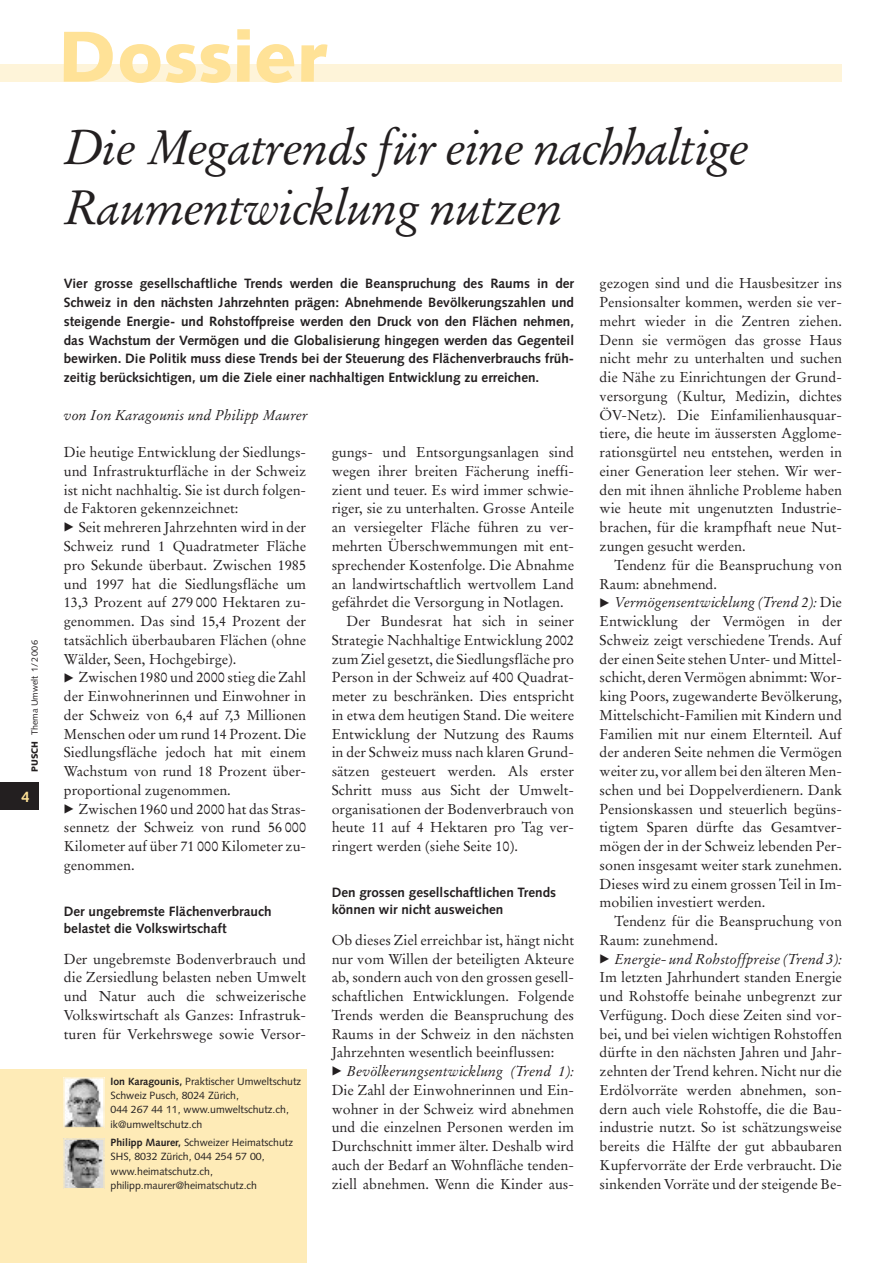
<style>
.page{position:relative;width:893px;height:1263px;background:#fff}
.page>*{position:absolute;margin:0;border:0;box-sizing:border-box;transform-origin:0 0}
.t1{font:900 72px "Syntax";color:#ffe297}
.t2{font:italic 48px/60px "Stempel Garamond";letter-spacing:-.03em;color:#231f20}
.t3{font:700 15px "Syntax";color:#ffe297}
.t4{font:14.25px/18.8px "Stempel Garamond";color:#231f20;text-align:justify}
.t5{font:italic 14.25px "Stempel Garamond";color:#231f20}
.t6{font:700 13.5px/18.8px "Syntax";color:#231f20}
.t7{font:10.5px/14.2px "Syntax";color:#231f20}
.t8{font:9px "Syntax";color:#231f20}
.s1{font-weight:900}
.s2{font-family:"European Pi Three";font-size:12px}
.s3{font-weight:700}
.s4{font-style:italic}
</style>
<div class="page">
<div style="left:0;top:64px;width:842px;height:18px;background:#fef4d9"></div>
<div style="left:0;top:782px;width:38px;height:28px;background:#231f20"></div>
<div style="left:0;top:1069px;width:306px;height:194px;background:#feebb7"></div>
<img style="left:66px;top:1141px;width:36px;height:45px">
<div style="left:64px;top:1139px;width:40px;height:49px;border:1px solid #feebb7"></div>
<img style="left:66px;top:1080px;width:36px;height:45px">
<div style="left:64px;top:1078px;width:40px;height:49px;border:1px solid #feebb7"></div>
<p class="t8" style="left:31px;top:772px;width:133px;rotate:-90deg"><span class="s1">PUSCH</span> Thema Umwelt 1/2006</p>
<p class="t3" style="left:21px;top:790px;width:10px">4</p>
<h1 class="t1" style="left:58px;top:28px;width:269px">Dossier</h1>
<h2 class="t2" style="left:64px;top:122px;width:687px">Die Megatrends für eine nachhaltige<br>Raumentwicklung nutzen</h2>
<p class="t6" style="left:64px;top:276px;width:512px;text-align:justify">Vier grosse gesellschaftliche Trends werden die Beanspruchung des Raums in der Schweiz in den nächsten Jahrzehnten prägen: Abnehmende Bevölkerungszahlen und steigende Energie- und Rohstoffpreise werden den Druck von den Flächen nehmen, das Wachstum der Vermögen und die Globalisierung hingegen werden das Gegenteil bewirken. Die Politik muss diese Trends bei der Steuerung des Flächenverbrauchs früh&shy;zeitig berücksichtigen, um die Ziele einer nachhaltigen Entwicklung zu erreichen.</p>
<p class="t5" style="left:64px;top:409px;width:245px">von Ion Karagounis und Philipp Maurer</p>
<p class="t4" style="left:64px;top:444px;width:244px">Die heutige Entwicklung der Siedlungs&shy;und Infrastrukturfläche in der Schweiz ist nicht nachhaltig. Sie ist durch folgen&shy;de Faktoren gekennzeichnet:</p>
<p class="t4" style="left:64px;top:519px;width:244px"><span class="s2">-</span> Seit mehreren Jahrzehnten wird in der Schweiz rund 1 Quadratmeter Fläche pro Sekunde überbaut. Zwischen 1985 und 1997 hat die Siedlungsfläche um 13,3 Prozent auf 279 000 Hektaren zu&shy;genommen. Das sind 15,4 Prozent der tatsächlich überbaubaren Flächen (ohne Wälder, Seen, Hochgebirge).</p>
<p class="t4" style="left:64px;top:669px;width:244px"><span class="s2">-</span> Zwischen 1980 und 2000 stieg die Zahl der Einwohnerinnen und Einwohner in der Schweiz von 6,4 auf 7,3 Millionen Menschen oder um rund 14 Prozent. Die Siedlungsfläche jedoch hat mit einem Wachstum von rund 18 Prozent über&shy;proportional zugenommen.</p>
<p class="t4" style="left:64px;top:800px;width:244px"><span class="s2">-</span> Zwischen 1960 und 2000 hat das Stras&shy;sennetz der Schweiz von rund 56 000<br>Kilometer auf über 71 000 Kilometer zu&shy;genommen.</p>
<p class="t6" style="left:64px;top:904px;width:209px;line-height:17.2px">Der ungebremste Flächenverbrauch belastet die Volkswirtschaft</p>
<p class="t4" style="left:64px;top:950px;width:244px">Der ungebremste Bodenverbrauch und die Zersiedlung belasten neben Umwelt und Natur auch die schweizerische Volkswirtschaft als Ganzes: Infrastruk&shy;turen für Verkehrswege sowie Versor-</p>
<p class="t7" style="left:111px;top:1075px;width:192px"><span class="s3">Ion Karagounis,</span> Praktischer Umweltschutz<br>Schweiz Pusch, 8024 Zürich,<br>044 267 44 11, www.umweltschutz.ch, ik@umweltschutz.ch</p>
<p class="t7" style="left:111px;top:1136px;width:184px"><span class="s3">Philipp Maurer,</span> Schweizer Heimatschutz<br>SHS, 8032 Zürich, 044 254 57 00, www.heimatschutz.ch, philipp.maurer@heimatschutz.ch</p>
<p class="t4" style="left:332px;top:444px;width:244px">gungs- und Entsorgungsanlagen sind</p>
<p class="t4" style="left:332px;top:463px;width:244px">wegen ihrer breiten Fächerung ineffi-</p>
<p class="t4" style="left:332px;top:482px;width:244px">zient und teuer. Es wird immer schwie-</p>
<p class="t4" style="left:332px;top:500px;width:244px">riger, sie zu unterhalten. Grosse Anteile</p>
<p class="t4" style="left:332px;top:519px;width:244px">an versiegelter Fläche führen zu ver-</p>
<p class="t4" style="left:332px;top:538px;width:244px">mehrten Überschwemmungen mit ent-</p>
<p class="t4" style="left:332px;top:557px;width:244px">sprechender Kostenfolge. Die Abnahme</p>
<p class="t4" style="left:332px;top:575px;width:244px">an landwirtschaftlich wertvollem Land</p>
<p class="t4" style="left:332px;top:594px;width:234px">gefährdet die Versorgung in Notlagen.</p>
<p class="t4" style="left:347px;top:613px;width:229px">Der Bundesrat hat sich in seiner</p>
<p class="t4" style="left:332px;top:632px;width:244px">Strategie Nachhaltige Entwicklung 2002</p>
<p class="t4" style="left:332px;top:650px;width:244px">zum Ziel gesetzt, die Siedlungsfläche pro</p>
<p class="t4" style="left:332px;top:669px;width:244px">Person in der Schweiz auf 400 Quadrat-</p>
<p class="t4" style="left:332px;top:688px;width:244px">meter zu beschränken. Dies entspricht</p>
<p class="t4" style="left:332px;top:707px;width:244px">in etwa dem heutigen Stand. Die weitere</p>
<p class="t4" style="left:332px;top:725px;width:244px">Entwicklung der Nutzung des Raums</p>
<p class="t4" style="left:332px;top:744px;width:244px">in der Schweiz muss nach klaren Grund-</p>
<p class="t4" style="left:332px;top:763px;width:244px">sätzen gesteuert werden. Als erster</p>
<p class="t4" style="left:332px;top:782px;width:244px">Schritt muss aus Sicht der Umwelt-</p>
<p class="t4" style="left:332px;top:800px;width:244px">organisationen der Bodenverbrauch von</p>
<p class="t4" style="left:332px;top:819px;width:244px">heute 11 auf 4 Hektaren pro Tag ver-</p>
<p class="t4" style="left:332px;top:838px;width:188px">ringert werden (siehe Seite 10).</p>
<p class="t6" style="left:332px;top:885px;width:226px;line-height:17.2px">Den grossen gesellschaftlichen Trends können wir nicht ausweichen</p>
<p class="t4" style="left:332px;top:932px;width:244px">Ob dieses Ziel erreichbar ist, hängt nicht nur vom Willen der beteiligten Akteure ab, sondern auch von den grossen gesell&shy;schaftlichen Entwicklungen. Folgende Trends werden die Beanspruchung des Raums in der Schweiz in den nächsten Jahrzehnten wesentlich beeinflussen:</p>
<p class="t4" style="left:332px;top:1063px;width:244px"><span class="s2">-</span> <span class="s4">Bevölkerungsentwicklung (Trend 1):<br></span>Die Zahl der Einwohnerinnen und Ein&shy;wohner in der Schweiz wird abnehmen und die einzelnen Personen werden im Durchschnitt immer älter. Deshalb wird auch der Bedarf an Wohnfläche tenden&shy;ziell abnehmen. Wenn die Kinder aus-</p>
<p class="t4" style="left:600px;top:275px;width:244px">gezogen sind und die Hausbesitzer ins Pensionsalter kommen, werden sie ver&shy;mehrt wieder in die Zentren ziehen.<br>Denn sie vermögen das grosse Haus nicht mehr zu unterhalten und suchen die Nähe zu Einrichtungen der Grund&shy;versorgung (Kultur, Medizin, dichtes ÖV-Netz). Die Einfamilienhausquar&shy;tiere, die heute im äussersten Agglome&shy;rationsgürtel neu entstehen, werden in einer Generation leer stehen. Wir wer&shy;den mit ihnen ähnliche Probleme haben wie heute mit ungenutzten Industrie&shy;brachen, für die krampfhaft neue Nut&shy;zungen gesucht werden.</p>
<p class="t4" style="left:600px;top:557px;width:244px;text-indent:15px">Tendenz für die Beanspruchung von<br>Raum: abnehmend.</p>
<p class="t4" style="left:600px;top:594px;width:244px"><span class="s2">-</span> <span class="s4">Vermögensentwicklung (Trend 2):</span> Die Entwicklung der Vermögen in der Schweiz zeigt verschiedene Trends. Auf der einen Seite stehen Unter- und Mittel&shy;schicht, deren Vermögen abnimmt: Wor&shy;king Poors, zugewanderte Bevölkerung, Mittelschicht-Familien mit Kindern und Familien mit nur einem Elternteil. Auf der anderen Seite nehmen die Vermögen weiter zu, vor allem bei den älteren Men&shy;schen und bei Doppelverdienern. Dank Pensionskassen und steuerlich begüns&shy;tigtem Sparen dürfte das Gesamtver&shy;mögen der in der Schweiz lebenden Per&shy;sonen insgesamt weiter stark zunehmen.<br>Dieses wird zu einem grossen Teil in Im&shy;mobilien investiert werden.</p>
<p class="t4" style="left:600px;top:913px;width:244px;text-indent:15px">Tendenz für die Beanspruchung von<br>Raum: zunehmend.</p>
<p class="t4" style="left:600px;top:950px;width:244px"><span class="s2">-</span> <span class="s4">Energie- und Rohstoffpreise (Trend 3):<br></span>Im letzten Jahrhundert standen Energie und Rohstoffe beinahe unbegrenzt zur Verfügung. Doch diese Zeiten sind vor&shy;bei, und bei vielen wichtigen Rohstoffen dürfte in den nächsten Jahren und Jahr&shy;zehnten der Trend kehren. Nicht nur die Erdölvorräte werden abnehmen, son&shy;dern auch viele Rohstoffe, die die Bau&shy;industrie nutzt. So ist schätzungsweise bereits die Hälfte der gut abbaubaren Kupfervorräte der Erde verbraucht. Die sinkenden Vorräte und der steigende Be-</p>
</div>
